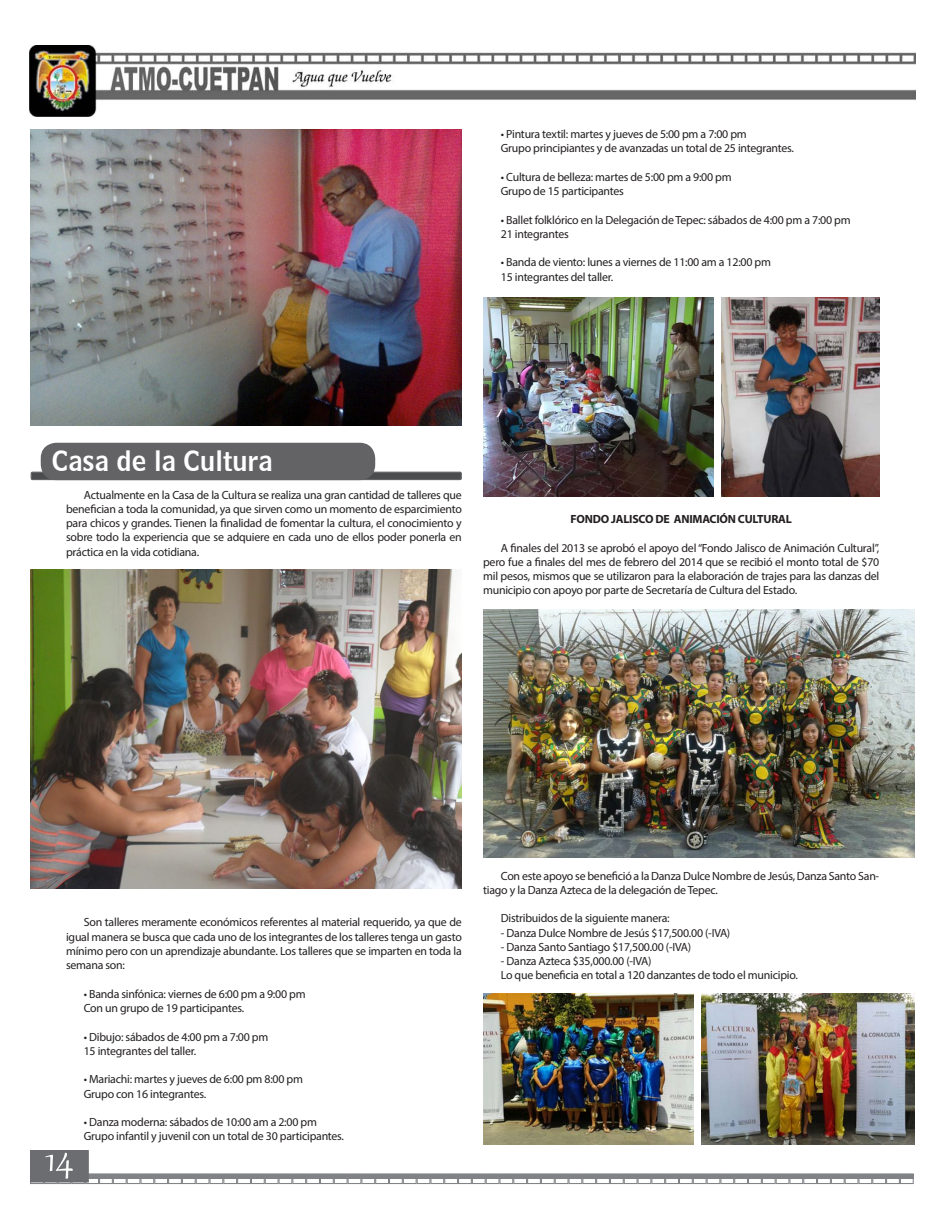
<style>
.page{position:relative;width:945px;height:1227px;background:#fff}
.page>*{position:absolute;margin:0;border:0;box-sizing:border-box;transform-origin:0 0}
.t1{font:27.5px "Bell Centennial BT Name And Number";color:#fff}
.t2{font:11.88px/14.2px "Myriad Pro";letter-spacing:-.02em;color:#231f20}
.t3{font:700 11.88px "Myriad Pro";letter-spacing:-.02em;color:#231f20}
</style>
<div class="page">
<div style="left:30px;top:1173px;width:884px;height:5px;background:#808285"></div>
<div style="left:30px;top:1173px;width:14px;height:10px;border:1px solid #808285"></div>
<div style="left:196px;top:1173px;width:14px;height:10px;border:1px solid #808285"></div>
<div style="left:113px;top:1173px;width:14px;height:10px;border:1px solid #808285"></div>
<div style="left:279px;top:1173px;width:13px;height:10px;border:1px solid #808285"></div>
<div style="left:71px;top:1173px;width:14px;height:10px;border:1px solid #808285"></div>
<div style="left:237px;top:1173px;width:14px;height:10px;border:1px solid #808285"></div>
<div style="left:154px;top:1173px;width:14px;height:10px;border:1px solid #808285"></div>
<div style="left:320px;top:1173px;width:14px;height:10px;border:1px solid #808285"></div>
<div style="left:44px;top:1173px;width:14px;height:10px;border:1px solid #808285"></div>
<div style="left:210px;top:1173px;width:13px;height:10px;border:1px solid #808285"></div>
<div style="left:127px;top:1173px;width:13px;height:10px;border:1px solid #808285"></div>
<div style="left:292px;top:1173px;width:14px;height:10px;border:1px solid #808285"></div>
<div style="left:85px;top:1173px;width:14px;height:10px;border:1px solid #808285"></div>
<div style="left:251px;top:1173px;width:14px;height:10px;border:1px solid #808285"></div>
<div style="left:168px;top:1173px;width:14px;height:10px;border:1px solid #808285"></div>
<div style="left:334px;top:1173px;width:14px;height:10px;border:1px solid #808285"></div>
<div style="left:58px;top:1173px;width:13px;height:10px;border:1px solid #808285"></div>
<div style="left:223px;top:1173px;width:14px;height:10px;border:1px solid #808285"></div>
<div style="left:140px;top:1173px;width:14px;height:10px;border:1px solid #808285"></div>
<div style="left:306px;top:1173px;width:14px;height:10px;border:1px solid #808285"></div>
<div style="left:99px;top:1173px;width:14px;height:10px;border:1px solid #808285"></div>
<div style="left:265px;top:1173px;width:14px;height:10px;border:1px solid #808285"></div>
<div style="left:182px;top:1173px;width:14px;height:10px;border:1px solid #808285"></div>
<div style="left:348px;top:1173px;width:13px;height:10px;border:1px solid #808285"></div>
<div style="left:361px;top:1173px;width:14px;height:10px;border:1px solid #808285"></div>
<div style="left:444px;top:1173px;width:14px;height:10px;border:1px solid #808285"></div>
<div style="left:403px;top:1173px;width:14px;height:10px;border:1px solid #808285"></div>
<div style="left:375px;top:1173px;width:14px;height:10px;border:1px solid #808285"></div>
<div style="left:458px;top:1173px;width:14px;height:10px;border:1px solid #808285"></div>
<div style="left:417px;top:1173px;width:13px;height:10px;border:1px solid #808285"></div>
<div style="left:389px;top:1173px;width:14px;height:10px;border:1px solid #808285"></div>
<div style="left:430px;top:1173px;width:14px;height:10px;border:1px solid #808285"></div>
<div style="left:527px;top:1173px;width:14px;height:10px;border:1px solid #808285"></div>
<div style="left:610px;top:1173px;width:14px;height:10px;border:1px solid #808285"></div>
<div style="left:569px;top:1173px;width:13px;height:10px;border:1px solid #808285"></div>
<div style="left:486px;top:1173px;width:13px;height:10px;border:1px solid #808285"></div>
<div style="left:651px;top:1173px;width:14px;height:10px;border:1px solid #808285"></div>
<div style="left:541px;top:1173px;width:14px;height:10px;border:1px solid #808285"></div>
<div style="left:624px;top:1173px;width:14px;height:10px;border:1px solid #808285"></div>
<div style="left:582px;top:1173px;width:14px;height:10px;border:1px solid #808285"></div>
<div style="left:499px;top:1173px;width:14px;height:10px;border:1px solid #808285"></div>
<div style="left:665px;top:1173px;width:14px;height:10px;border:1px solid #808285"></div>
<div style="left:555px;top:1173px;width:14px;height:10px;border:1px solid #808285"></div>
<div style="left:472px;top:1173px;width:14px;height:10px;border:1px solid #808285"></div>
<div style="left:638px;top:1173px;width:13px;height:10px;border:1px solid #808285"></div>
<div style="left:596px;top:1173px;width:14px;height:10px;border:1px solid #808285"></div>
<div style="left:513px;top:1173px;width:14px;height:10px;border:1px solid #808285"></div>
<div style="left:679px;top:1173px;width:14px;height:10px;border:1px solid #808285"></div>
<div style="left:748px;top:1173px;width:14px;height:10px;border:1px solid #808285"></div>
<div style="left:831px;top:1173px;width:14px;height:10px;border:1px solid #808285"></div>
<div style="left:789px;top:1173px;width:14px;height:10px;border:1px solid #808285"></div>
<div style="left:707px;top:1173px;width:13px;height:10px;border:1px solid #808285"></div>
<div style="left:872px;top:1173px;width:14px;height:10px;border:1px solid #808285"></div>
<div style="left:762px;top:1173px;width:14px;height:10px;border:1px solid #808285"></div>
<div style="left:845px;top:1173px;width:13px;height:10px;border:1px solid #808285"></div>
<div style="left:803px;top:1173px;width:14px;height:10px;border:1px solid #808285"></div>
<div style="left:720px;top:1173px;width:14px;height:10px;border:1px solid #808285"></div>
<div style="left:886px;top:1173px;width:14px;height:10px;border:1px solid #808285"></div>
<div style="left:776px;top:1173px;width:13px;height:10px;border:1px solid #808285"></div>
<div style="left:693px;top:1173px;width:14px;height:10px;border:1px solid #808285"></div>
<div style="left:858px;top:1173px;width:14px;height:10px;border:1px solid #808285"></div>
<div style="left:817px;top:1173px;width:14px;height:10px;border:1px solid #808285"></div>
<div style="left:734px;top:1173px;width:14px;height:10px;border:1px solid #808285"></div>
<div style="left:900px;top:1173px;width:14px;height:10px;border:1px solid #808285"></div>
<img style="left:30px;top:45px;width:885px;height:71px">
<div style="left:31px;top:1150px;width:57px;height:31px;background:#6c6d70"></div>
<div style="left:30px;top:1149px;width:59px;height:33px;border:1px solid #6c6d70"></div>
<svg style="left:45px;top:1152px;width:28px;height:26px"></svg>
<img style="left:31px;top:129px;width:431px;height:296px">
<div style="left:31px;top:472px;width:430px;height:7px;background:#4b4c4d"></div>
<div style="left:31px;top:471px;width:431px;height:9px;border:1px solid #636366"></div>
<div style="left:41px;top:443px;width:334px;height:36px;background:#636366;border-radius:15px"></div>
<div style="left:41px;top:442px;width:334px;height:38px;border:1px solid #636366;border-radius:15px"></div>
<img style="left:31px;top:569px;width:431px;height:319px">
<img style="left:721px;top:298px;width:158px;height:199px">
<img style="left:483px;top:298px;width:230px;height:199px">
<img style="left:483px;top:993px;width:210px;height:151px">
<img style="left:483px;top:609px;width:431px;height:248px">
<img style="left:701px;top:993px;width:213px;height:151px">
<p class="t2" style="left:501px;top:127px;width:295px">• Pintura textil: martes y jueves de 5:00 pm a 7:00 pm<br>Grupo principiantes y de avanzadas un total de 25 integrantes.</p>
<p class="t2" style="left:501px;top:169px;width:232px">• Cultura de belleza: martes de 5:00 pm a 9:00 pm<br>Grupo de 15 participantes</p>
<p class="t2" style="left:501px;top:212px;width:351px">• Ballet folklórico en la Delegación de Tepec: sábados de 4:00 pm a 7:00 pm<br>21 integrantes</p>
<p class="t2" style="left:501px;top:255px;width:272px">• Banda de viento: lunes a viernes de 11:00 am a 12:00 pm<br>15 integrantes del taller.</p>
<h1 class="t1" style="left:52px;top:443px;width:222px">Casa de la Cultura</h1>
<p class="t2" style="left:66px;top:487px;width:397px;text-align:justify;text-indent:18px">Actualmente en la Casa de la Cultura se realiza una gran cantidad de talleres que benefician a toda la comunidad, ya que sirven como un momento de esparcimiento para chicos y grandes. Tienen la finalidad de fomentar la cultura, el conocimiento y sobre todo la experiencia que se adquiere en cada uno de ellos poder ponerla en práctica en la vida cotidiana.</p>
<p class="t3" style="left:570px;top:511px;width:223px">FONDO JALISCO DE ANIMACIÓN CULTURAL</p>
<p class="t2" style="left:483px;top:540px;width:398px;text-align:justify;text-indent:18px">A finales del 2013 se aprobó el apoyo del “Fondo Jalisco de Animación Cultural”, pero fue a finales del mes de febrero del 2014 que se recibió el monto total de $70 mil pesos, mismos que se utilizaron para la elaboración de trajes para las danzas del municipio con apoyo por parte de Secretaría de Cultura del Estado.</p>
<p class="t2" style="left:66px;top:915px;width:397px;text-align:justify;text-indent:18px">Son talleres meramente económicos referentes al material requerido, ya que de igual manera se busca que cada uno de los integrantes de los talleres tenga un gasto mínimo pero con un aprendizaje abundante. Los talleres que se imparten en toda la semana son:</p>
<p class="t2" style="left:84px;top:986px;width:223px">• Banda sinfónica: viernes de 6:00 pm a 9:00 pm<br>Con un grupo de 19 participantes.</p>
<p class="t2" style="left:84px;top:1029px;width:186px">• Dibujo: sábados de 4:00 pm a 7:00 pm<br>15 integrantes del taller.</p>
<p class="t2" style="left:84px;top:1071px;width:221px">• Mariachi: martes y jueves de 6:00 pm 8:00 pm<br>Grupo con 16 integrantes.</p>
<p class="t2" style="left:84px;top:1114px;width:262px">• Danza moderna: sábados de 10:00 am a 2:00 pm<br>Grupo infantil y juvenil con un total de 30 participantes.</p>
<p class="t2" style="left:483px;top:868px;width:398px;text-indent:18px">Con este apoyo se benefició a la Danza Dulce Nombre de Jesús, Danza Santo San&shy;tiago y la Danza Azteca de la delegación de Tepec.</p>
<p class="t2" style="left:501px;top:910px;width:170px">Distribuidos de la siguiente manera:</p>
<p class="t2" style="left:501px;top:925px;width:231px">- Danza Dulce Nombre de Jesús $17,500.00 (-IVA)</p>
<p class="t2" style="left:501px;top:939px;width:192px">- Danza Santo Santiago $17,500.00 (-IVA)</p>
<p class="t2" style="left:501px;top:953px;width:299px">- Danza Azteca $35,000.00 (-IVA)<br>Lo que beneficia en total a 120 danzantes de todo el municipio.</p>
</div>
